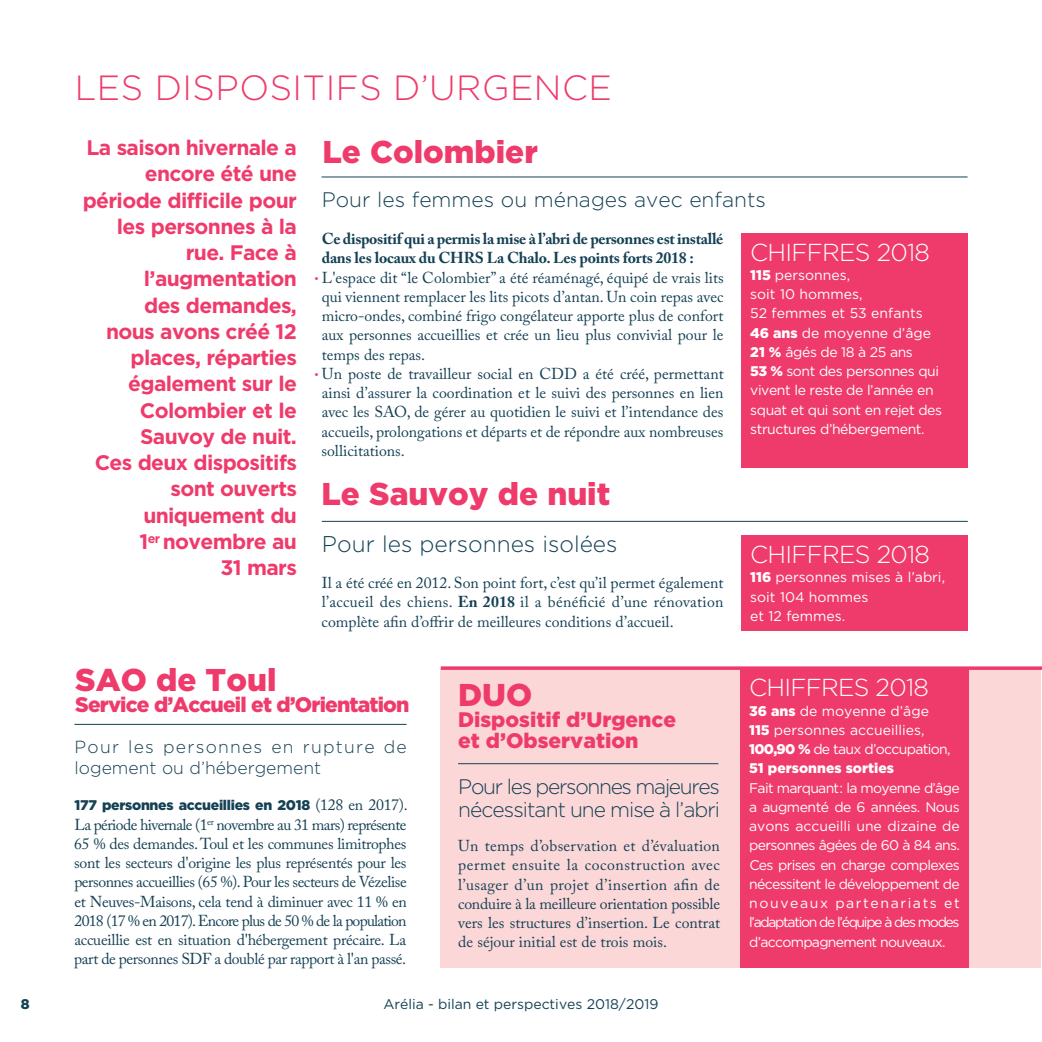
<style>
.page{position:relative;width:1042px;height:1042px;background:#fff}
.page>*{position:absolute;margin:0;border:0;box-sizing:border-box;transform-origin:0 0}
.t1{font:300 35px "Gotham";letter-spacing:.015em;color:#ef3b6b}
.t2{font:900 31.5px "Gotham";color:#ef3b6b}
.t3{font:300 24.5px "Gotham";letter-spacing:-.03em;color:#fff}
.t4{font:300 22.75px "Gotham";color:#154154}
.t5{font:700 21px/26.2px "Gotham";letter-spacing:-.03em;color:#ef3b6b;text-align:right}
.t6{font:300 21px/22.8px "Gotham";letter-spacing:-.045em;color:#154154}
.t7{font:900 21px/21px "Gotham";color:#ef3b6b}
.t8{font:300 21px "Gotham";color:#154154}
.t9{font:900 21px "Gotham";letter-spacing:-.04em;color:#ef3b6b}
.t10{font:300 17.5px/21px "Gotham";letter-spacing:.07em;color:#154154}
.t11{font:15.75px/19.2px "Adobe Caslon Pro";color:#154154;text-align:justify}
.t12{font:700 15.75px/19.2px "Adobe Caslon Pro";letter-spacing:-.02em;color:#154154}
.t13{font:14px/19.2px "Gotham";letter-spacing:-.03em;color:#fff}
.t14{font:14px/19.2px "Gotham";color:#fff}
.t15{font:900 14px "Gotham";letter-spacing:-.02em;color:#154154}
.t16{font:14px "Gotham";color:#154154}
.s1{font-size:12.25px;color:#ef3b6b}
.s2{font-weight:900}
.s3{font-weight:700}
.s4{font-family:"Adobe Caslon Pro";font-weight:400;font-size:15.75px}
</style>
<div class="page">
<div style="left:441px;top:668px;width:601px;height:299px;background:#fbd7d8"></div>
<svg style="left:441px;top:666px;width:601px;height:4px;fill:#ef3b6b"></svg>
<hr style="left:321px;top:177px;width:646px;height:1px;background:#154154">
<hr style="left:322px;top:521px;width:646px;height:1px;background:#154154">
<hr style="left:74px;top:724px;width:333px;height:1px;background:#154154">
<div style="left:741px;top:233px;width:227px;height:234px;background:#ef3b6b"></div>
<div style="left:741px;top:535px;width:227px;height:95px;background:#ef3b6b"></div>
<div style="left:741px;top:668px;width:228px;height:299px;background:#ef3b6b"></div>
<hr style="left:458px;top:763px;width:260px;height:1px;background:#154154">
<h1 class="t1" style="left:75px;top:69px;width:539px">LES dISPOSITIFS d’URGENCE</h1>
<p class="t5" style="left:83px;top:134px;width:216px">La saison hivernale a encore été une période difficile pour les personnes à la rue. Face à l’augmentation<br>des demandes,<br>nous avons créé 12 places, réparties également sur le<br>Colombier et le<br>Sauvoy de nuit.<br>Ces deux dispositifs sont ouverts uniquement du<br>1<sup>er</sup> novembre au<br>31 mars</p>
<h2 class="t2" style="left:322px;top:133px;width:217px">Le Colombier</h2>
<h3 class="t8" style="left:322px;top:188px;width:446px">Pour les femmes ou ménages avec enfants</h3>
<p class="t12" style="left:322px;top:231px;width:403px">Ce dispositif qui a permis la mise à l’abri de personnes est installé dans les locaux du CHRS La Chalo. Les points forts 2018 :</p>
<p class="t11" style="left:322px;top:270px;width:404px;text-indent:-7px"><span class="s1">•</span> L'espace dit “le Colombier” a été réaménagé, équipé de vrais lits qui viennent remplacer les lits picots d’antan. Un coin repas avec micro-ondes, combiné frigo congélateur apporte plus de confort aux personnes accueillies et crée un lieu plus convivial pour le temps des repas.</p>
<p class="t11" style="left:321px;top:366px;width:404px;text-indent:-7px"><span class="s1">•</span> Un poste de travailleur social en CDD a été créé, permettant ainsi d’assurer la coordination et le suivi des personnes en lien avec les SAO, de gérer au quotidien le suivi et l’intendance des accueils, prolongations et départs et de répondre aux nombreuses sollicitations.</p>
<h3 class="t3" style="left:750px;top:239px;width:181px">CHIFFRES 2018</h3>
<p class="t13" style="left:750px;top:265px;width:193px"><span class="s2">115</span> personnes,<br>soit 10 hommes,<br>52 femmes et 53 enfants<br><span class="s2">46 ans</span> de moyenne d’âge<br><span class="s2">21 %</span> âgés de 18 à 25 ans<br><span class="s2">53 %</span> sont des personnes qui vivent le reste de l’année en squat et qui sont en rejet des structures d’hébergement.</p>
<h2 class="t2" style="left:321px;top:476px;width:290px">Le Sauvoy de nuit</h2>
<h3 class="t4" style="left:322px;top:531px;width:297px">Pour les personnes isolées</h3>
<h3 class="t3" style="left:750px;top:541px;width:181px">CHIFFRES 2018</h3>
<p class="t14" style="left:750px;top:567px;width:196px"><span class="s2">116</span> personnes mises à l’abri, soit 104 hommes<br>et 12 femmes.</p>
<p class="t11" style="left:322px;top:575px;width:403px">Il a été créé en 2012. Son point fort, c’est qu’il permet également l’accueil des chiens. <span class="s3">En 2018</span> il a bénéficié d’une rénovation complète afin d’offrir de meilleures conditions d’accueil.</p>
<h2 class="t2" style="left:75px;top:662px;width:203px">SAO de toul</h2>
<h3 class="t9" style="left:75px;top:693px;width:336px">Service d’Accueil et d’Orientation</h3>
<p class="t10" style="left:75px;top:735px;width:334px">Pour les personnes en rupture de logement ou d’hébergement</p>
<p class="t15" style="left:74px;top:797px;width:335px">177 personnes accueillies en 2018 <span class="s4">(128 en 2017).</span></p>
<p class="t11" style="left:74px;top:816px;width:334px">La période hivernale (1<sup>er</sup> novembre au 31 mars) représente 65 % des demandes. Toul et les communes limitrophes sont les secteurs d'origine les plus représentés pour les personnes accueillies (65 %). Pour les secteurs de Vézelise et Neuves-Maisons, cela tend à diminuer avec 11 % en 2018 (17 % en 2017). Encore plus de 50 % de la population accueillie est en situation d'hébergement précaire. La part de personnes SDF a doublé par rapport à l'an passé.</p>
<h2 class="t2" style="left:458px;top:677px;width:76px">DuO</h2>
<h3 class="t7" style="left:458px;top:709px;width:220px">Dispositif d’urgence et d’Observation</h3>
<h3 class="t6" style="left:458px;top:775px;width:263px">Pour les personnes majeures nécessitant une mise à l’abri</h3>
<p class="t11" style="left:458px;top:838px;width:264px">Un temps d’observation et d’évaluation permet ensuite la coconstruction avec l’usager d’un projet d’insertion afin de conduire à la meilleure orientation possible vers les structures d’insertion. Le contrat de séjour initial est de trois mois.</p>
<p class="t15" style="left:21px;top:995px;width:10px">8</p>
<p class="t16" style="left:383px;top:996px;width:276px">arélia - bilan et perspectives 2018/2019</p>
<h3 class="t3" style="left:749px;top:674px;width:181px">CHIFFRES 2018</h3>
<p class="t14" style="left:749px;top:701px;width:203px"><span class="s2">36 ans</span> de moyenne d’âge<br><span class="s2">115</span> personnes accueillies,<br><span class="s2">100,90 %</span> de taux d’occupation,<br><span class="s2">51 personnes sorties</span></p>
<p class="t13" style="left:749px;top:778px;width:212px;text-align:justify">Fait marquant: la moyenne d’âge a augmenté de 6 années. nous avons accueilli une dizaine de personnes âgées de 60 à 84 ans. ces prises en charge complexes nécessitent le développement de nouveaux partenariats et l’adaptation de l’équipe à des modes d’accompagnement nouveaux.</p>
</div>
